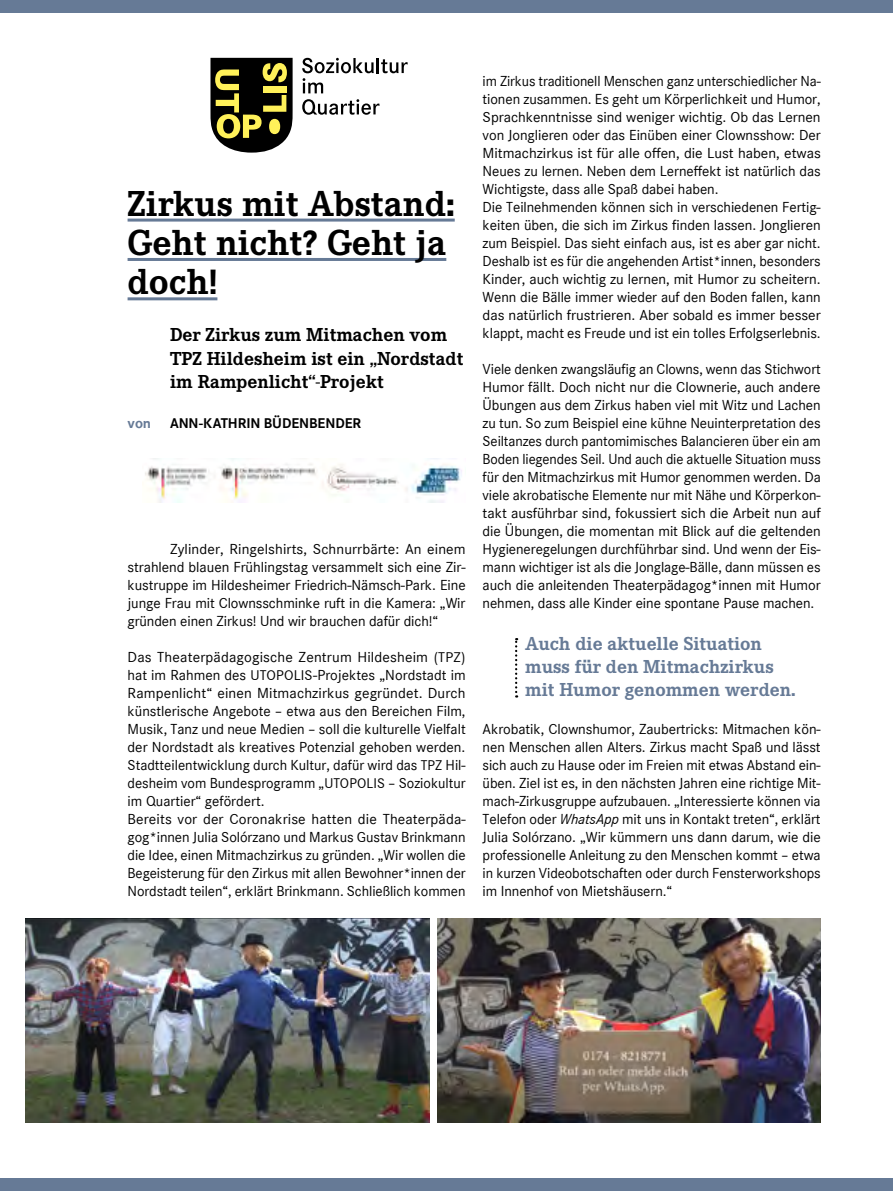
<style>
.page{position:relative;width:893px;height:1191px;background:#fff}
.page>*{position:absolute;margin:0;border:0;box-sizing:border-box;transform-origin:0 0}
.t1{font:700 37.5px/39.3px "Corporate E";color:#000}
.t2{font:700 19.5px/23.4px "Corporate E";color:#000}
.t3{font:700 19.5px/23.4px "Corporate E";color:#667a96}
.t4{font:15px/18px "Corporate S";letter-spacing:-.005em;color:#000;text-align:justify}
.t5{font:700 15px "Corporate S";color:#667a96}
.t6{font:700 14.55px "Corporate S";letter-spacing:-.005em;color:#000}
.s1{font-size:14.55px}
.s2{font-style:italic}
</style>
<div class="page">
<div style="left:0;top:1178px;width:893px;height:13px;background:#667a96"></div>
<div style="left:0;top:0;width:893px;height:13px;background:#667a96"></div>
<svg style="left:302px;top:58px;width:106px;height:35px"></svg>
<svg style="left:302px;top:99px;width:77px;height:16px"></svg>
<svg style="left:210px;top:58px;width:83px;height:95px;background:#504c29"></svg>
<div style="left:269px;top:119px;width:11px;height:15px;background:#fff159;border-radius:50%"></div>
<hr style="left:128px;top:218px;width:327px;height:3px;background:#667a96">
<hr style="left:128px;top:258px;width:318px;height:3px;background:#667a96">
<hr style="left:128px;top:297px;width:89px;height:3px;background:#667a96">
<img style="left:145px;top:458px;width:317px;height:45px">
<img style="left:26px;top:918px;width:403px;height:205px">
<img style="left:438px;top:918px;width:383px;height:205px">
<svg style="left:515px;top:638px;width:2px;height:59px"></svg>
<h1 class="t1" style="left:128px;top:182px;width:329px">Zirkus mit Abstand:<br>Geht nicht? Geht ja doch!</h1>
<h2 class="t2" style="left:170px;top:322px;width:295px">Der Zirkus zum Mitmachen vom<br>TPZ Hildesheim ist ein „Nordstadt im Rampenlicht“-Projekt</h2>
<p class="t5" style="left:128px;top:413px;width:25px">von</p>
<p class="t6" style="left:170px;top:413px;width:193px">ANN-KATHRIN BÜDENBENDER</p>
<p class="t4" style="left:128px;top:539px;width:340px;text-indent:43px">Zylinder, Ringelshirts, Schnurrbärte: An einem strahlend blauen Frühlingstag versammelt sich eine Zir&shy;kustruppe im Hildesheimer Friedrich-Nämsch-Park. Eine junge Frau mit Clownsschminke ruft in die Kamera: „Wir gründen einen Zirkus! Und wir brauchen dafür dich!“</p>
<p class="t4" style="left:128px;top:647px;width:340px;text-align:left">Das Theaterpädagogische Zentrum Hildesheim (<span class="s1">TPZ</span>) hat im Rahmen des <span class="s1">UTOPOLIS</span>-Projektes „Nordstadt im Rampenlicht“ einen Mitmachzirkus gegründet. Durch künstlerische Angebote – etwa aus den Bereichen Film, Musik, Tanz und neue Medien – soll die kulturelle Vielfalt der Nordstadt als kreatives Potenzial gehoben werden.<br>Stadtteilentwicklung durch Kultur, dafür wird das <span class="s1">TPZ</span> Hil&shy;desheim vom Bundesprogramm „<span class="s1">UTOPOLIS</span> – Soziokultur im Quartier“ gefördert.<br>Bereits vor der Coronakrise hatten die Theaterpäda&shy;gog*innen Julia Solórzano und Markus Gustav Brinkmann die Idee, einen Mitmachzirkus zu gründen. „Wir wollen die Begeisterung für den Zirkus mit allen Bewohner*innen der Nordstadt teilen“, erklärt Brinkmann. Schließlich kommen</p>
<p class="t4" style="left:483px;top:71px;width:340px;text-align:left">im Zirkus traditionell Menschen ganz unterschiedlicher Na&shy;tionen zusammen. Es geht um Körperlichkeit und Humor, Sprachkenntnisse sind weniger wichtig. Ob das Lernen von Jonglieren oder das Einüben einer Clownsshow: Der Mitmachzirkus ist für alle offen, die Lust haben, etwas Neues zu lernen. Neben dem Lerneffekt ist natürlich das Wichtigste, dass alle Spaß dabei haben.<br>Die Teilnehmenden können sich in verschiedenen Fertig&shy;keiten üben, die sich im Zirkus finden lassen. Jonglieren zum Beispiel. Das sieht einfach aus, ist es aber gar nicht.<br>Deshalb ist es für die angehenden Artist*innen, besonders Kinder, auch wichtig zu lernen, mit Humor zu scheitern.<br>Wenn die Bälle immer wieder auf den Boden fallen, kann das natürlich frustrieren. Aber sobald es immer besser klappt, macht es Freude und ist ein tolles Erfolgserlebnis.</p>
<p class="t4" style="left:483px;top:359px;width:340px">Viele denken zwangsläufig an Clowns, wenn das Stichwort Humor fällt. Doch nicht nur die Clownerie, auch andere Übungen aus dem Zirkus haben viel mit Witz und Lachen zu tun. So zum Beispiel eine kühne Neuinterpretation des Seiltanzes durch pantomimisches Balancieren über ein am Boden liegendes Seil. Und auch die aktuelle Situation muss für den Mitmachzirkus mit Humor genommen werden. Da viele akrobatische Elemente nur mit Nähe und Körperkon&shy;takt ausführbar sind, fokussiert sich die Arbeit nun auf die Übungen, die momentan mit Blick auf die geltenden Hygieneregelungen durchführbar sind. Und wenn der Eis&shy;mann wichtiger ist als die Jonglage-Bälle, dann müssen es auch die anleitenden Theaterpädagog*innen mit Humor nehmen, dass alle Kinder eine spontane Pause machen.</p>
<h2 class="t3" style="left:525px;top:631px;width:272px">Auch die aktuelle Situation muss für den Mitmachzirkus mit Humor genommen werden.</h2>
<p class="t4" style="left:483px;top:719px;width:340px">Akrobatik, Clownshumor, Zaubertricks: Mitmachen kön&shy;nen Menschen allen Alters. Zirkus macht Spaß und lässt sich auch zu Hause oder im Freien mit etwas Abstand ein&shy;üben. Ziel ist es, in den nächsten Jahren eine richtige Mit&shy;mach-Zirkusgruppe aufzubauen. „Interessierte können via Telefon oder <span class="s2">WhatsApp</span> mit uns in Kontakt treten“, erklärt Julia Solórzano. „Wir kümmern uns dann darum, wie die professionelle Anleitung zu den Menschen kommt – etwa in kurzen Videobotschaften oder durch Fensterworkshops im Innenhof von Mietshäusern.“</p>
</div>
